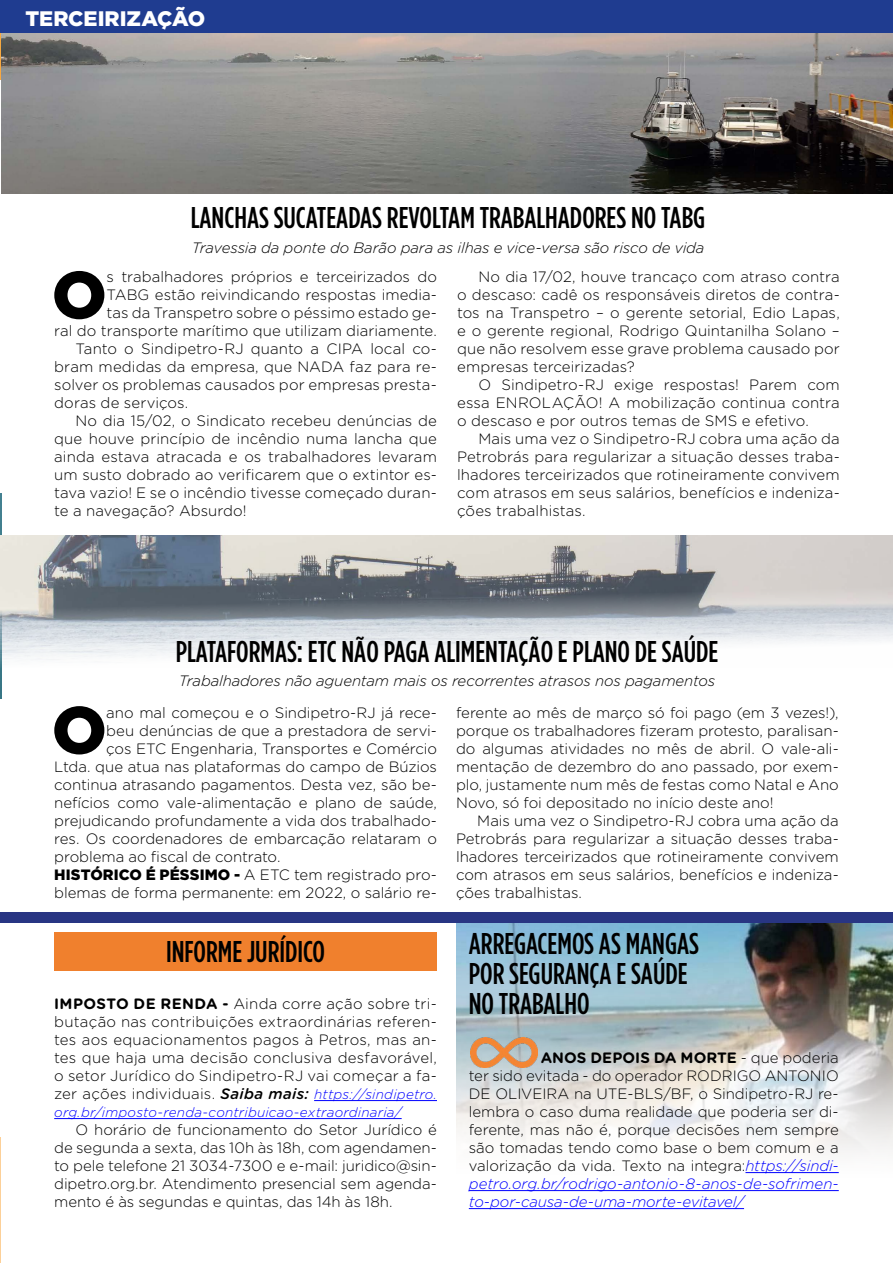
<style>
.page{position:relative;width:893px;height:1263px;background:#fff}
.page>*{position:absolute;margin:0;border:0;box-sizing:border-box;transform-origin:0 0}
.t1{font:900 66.45px "Gotham";color:#000}
.t2{font:500 30px/30px "Gotham Condensed";color:#000}
.t3{font:900 21px "Gotham";letter-spacing:-.005em;color:#fff}
.t4{font:300 15px/18px "Gotham Rounded";color:#000;text-align:justify}
.t5{font:italic 300 15px "Gotham Rounded";letter-spacing:-.01em;color:#000}
.t6{font:italic 300 13.5px "Gotham Rounded";letter-spacing:.015em;color:#00f}
.s1{font-family:"Gotham";font-weight:900}
.s2{font-weight:700}
.s3{font-weight:500;font-style:italic}
.s4{font-style:italic;font-size:13.5px;color:#00f}
.s5{font-style:italic;color:#00f}
</style>
<div class="page">
<hr style="left:0;top:0;width:1px;height:80px;background:#f7a941">
<img style="left:0;top:493px;width:1px;height:205px">
<img style="left:456px;top:923px;width:437px;height:287px">
<img style="left:0;top:536px;width:893px;height:132px">
<div style="left:54px;top:932px;width:383px;height:39px;background:#f0802d"></div>
<img style="left:1px;top:33px;width:892px;height:160px">
<div style="left:0;top:0;width:893px;height:33px;background:#1f3c90"></div>
<hr style="left:0;top:1137px;width:1px;height:125px;background:#fcd098">
<hr style="left:314px;top:1100px;width:123px;height:1px;background:#00f">
<hr style="left:54px;top:1118px;width:348px;height:1px;background:#00f">
<div style="left:0;top:912px;width:893px;height:11px;background:#283583"></div>
<hr style="left:745px;top:1172px;width:94px;height:1px;background:#00f">
<hr style="left:469px;top:1190px;width:370px;height:1px;background:#00f">
<hr style="left:469px;top:1208px;width:275px;height:1px;background:#00f">
<img style="left:471px;top:1037px;width:66px;height:30px">
<h3 class="t3" style="left:26px;top:6px;width:181px">TERCEIRIZAÇÃO</h3>
<h2 class="t2" style="left:191px;top:202px;width:516px">LANCHAS SUCATEADAS REVOLTAM TRABALHADORES NO TABG</h2>
<p class="t5" style="left:192px;top:238px;width:514px">Travessia da ponte do Barão para as ilhas e vice-versa são risco de vida</p>
<h1 class="t1" style="left:52px;top:256px;width:57px">O</h1>
<p class="t4" style="left:107px;top:267px;width:332px">s trabalhadores próprios e terceirizados do</p>
<p class="t4" style="left:107px;top:285px;width:332px">TABG estão reivindicando respostas imedia-</p>
<p class="t4" style="left:107px;top:303px;width:332px">tas da Transpetro sobre o péssimo estado ge-</p>
<p class="t4" style="left:54px;top:321px;width:384px">ral do transporte marítimo que utilizam diariamente.</p>
<p class="t4" style="left:76px;top:339px;width:363px">Tanto o Sindipetro-RJ quanto a CIPA local co-</p>
<p class="t4" style="left:54px;top:357px;width:384px">bram medidas da empresa, que NADA faz para re-</p>
<p class="t4" style="left:54px;top:375px;width:384px">solver os problemas causados por empresas presta-</p>
<p class="t4" style="left:54px;top:393px;width:136px">doras de serviços.</p>
<p class="t4" style="left:76px;top:411px;width:363px">No dia 15/02, o Sindicato recebeu denúncias de</p>
<p class="t4" style="left:54px;top:429px;width:384px">que houve princípio de incêndio numa lancha que</p>
<p class="t4" style="left:54px;top:447px;width:384px">ainda estava atracada e os trabalhadores levaram</p>
<p class="t4" style="left:54px;top:465px;width:384px">um susto dobrado ao verificarem que o extintor es-</p>
<p class="t4" style="left:54px;top:483px;width:384px">tava vazio! E se o incêndio tivesse começado duran-</p>
<p class="t4" style="left:54px;top:501px;width:194px">te a navegação? Absurdo!</p>
<p class="t4" style="left:457px;top:267px;width:384px;text-indent:21px">No dia 17/02, houve trancaço com atraso contra o descaso: cadê os responsáveis diretos de contra&shy;tos na Transpetro – o gerente setorial, Edio Lapas, e o gerente regional, Rodrigo Quintanilha Solano – que não resolvem esse grave problema causado por empresas terceirizadas?</p>
<p class="t4" style="left:457px;top:375px;width:384px;text-indent:21px">O Sindipetro-RJ exige respostas! Parem com essa ENROLAÇÃO! A mobilização continua contra o descaso e por outros temas de SMS e efetivo.</p>
<p class="t4" style="left:457px;top:429px;width:384px;text-indent:21px">Mais uma vez o Sindipetro-RJ cobra uma ação da Petrobrás para regularizar a situação desses traba&shy;lhadores terceirizados que rotineiramente convivem com atrasos em seus salários, benefícios e indeniza&shy;ções trabalhistas.</p>
<h2 class="t2" style="left:176px;top:635px;width:544px">PLATAFORMAS: ETC NÃO PAGA ALIMENTAÇÃO E PLANO DE SAÚDE</h2>
<p class="t5" style="left:179px;top:670px;width:538px">Trabalhadores não aguentam mais os recorrentes atrasos nos pagamentos</p>
<p class="t4" style="left:456px;top:702px;width:384px">ferente ao mês de março só foi pago (em 3 vezes!), porque os trabalhadores fizeram protesto, paralisan&shy;do algumas atividades no mês de abril. O vale-ali&shy;mentação de dezembro do ano passado, por exem&shy;plo, justamente num mês de festas como Natal e Ano Novo, só foi depositado no início deste ano!</p>
<p class="t4" style="left:456px;top:810px;width:384px;text-indent:21px">Mais uma vez o Sindipetro-RJ cobra uma ação da Petrobrás para regularizar a situação desses traba&shy;lhadores terceirizados que rotineiramente convivem com atrasos em seus salários, benefícios e indeniza&shy;ções trabalhistas.</p>
<h1 class="t1" style="left:52px;top:692px;width:57px">O</h1>
<p class="t4" style="left:106px;top:702px;width:332px">ano mal começou e o Sindipetro-RJ já rece-</p>
<p class="t4" style="left:106px;top:720px;width:332px">beu denúncias de que a prestadora de servi-</p>
<p class="t4" style="left:106px;top:738px;width:332px">ços ETC Engenharia, Transportes e Comércio</p>
<p class="t4" style="left:54px;top:756px;width:384px">Ltda. que atua nas plataformas do campo de Búzios</p>
<p class="t4" style="left:54px;top:774px;width:384px">continua atrasando pagamentos. Desta vez, são be-</p>
<p class="t4" style="left:54px;top:792px;width:384px">nefícios como vale-alimentação e plano de saúde,</p>
<p class="t4" style="left:54px;top:810px;width:384px">prejudicando profundamente a vida dos trabalhado-</p>
<p class="t4" style="left:54px;top:828px;width:384px">res. Os coordenadores de embarcação relataram o</p>
<p class="t4" style="left:54px;top:846px;width:228px">problema ao fiscal de contrato.</p>
<p class="t4" style="left:54px;top:864px;width:384px"><span class="s1">HISTÓRICO É PÉSSIMO -</span> A ETC tem registrado pro-</p>
<p class="t4" style="left:54px;top:882px;width:384px">blemas de forma permanente: em 2022, o salário re-</p>
<h2 class="t2" style="left:166px;top:936px;width:160px">INFORME JURÍDICO</h2>
<p class="t4" style="left:54px;top:994px;width:384px"><span class="s2">IMPOSTO DE RENDA -</span> Ainda corre ação sobre tri&shy;butação nas contribuições extraordinárias referen&shy;tes aos equacionamentos pagos à Petros, mas an&shy;tes que haja uma decisão conclusiva desfavorável, o setor Jurídico do Sindipetro-RJ vai começar a fa&shy;zer ações individuais. <span class="s3">Saiba mais:</span> <span class="s4">https://sindipetro.</span></p>
<p class="t6" style="left:54px;top:1103px;width:349px">org.br/imposto-renda-contribuicao-extraordinaria/</p>
<p class="t4" style="left:54px;top:1120px;width:384px;text-indent:21px">O horário de funcionamento do Setor Jurídico é de segunda a sexta, das 10h às 18h, com agendamen&shy;to pele telefone 21 3034-7300 e e-mail: juridico@sin&shy;dipetro.org.br. Atendimento presencial sem agenda&shy;mento é às segundas e quintas, das 14h às 18h.</p>
<h2 class="t2" style="left:469px;top:927px;width:232px">ARREGACEMOS AS MANGAS<br>POR SEGURANÇA E SAÚDE<br>NO TRABALHO</h2>
<p class="t4" style="left:469px;top:1048px;width:371px;text-indent:72px"><span class="s2">ANOS DEPOIS DA MORTE</span> - que poderia ter sido evitada - do operador RODRIGO ANTONIO DE OLIVEIRA na UTE-BLS/BF, o Sindipetro-RJ re&shy;lembra o caso duma realidade que poderia ser di&shy;ferente, mas não é, porque decisões nem sempre são tomadas tendo como base o bem comum e a valorização da vida. Texto na integra:<span class="s5">https://sindi&shy;petro.org.br/rodrigo-antonio-8-anos-de-sofrimen&shy;to-por-causa-de-uma-morte-evitavel/</span></p>
</div>
